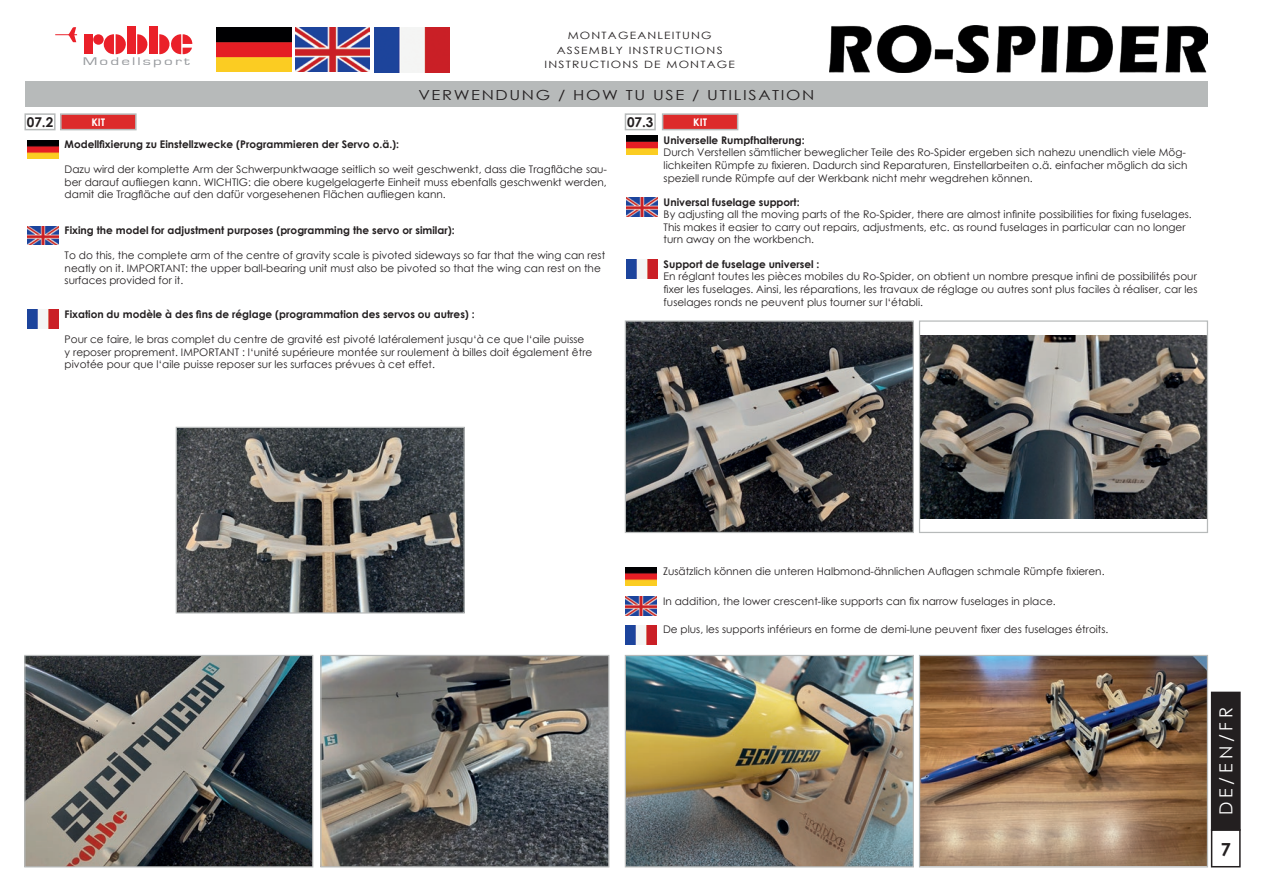
<style>
.page{position:relative;width:1263px;height:893px;background:#fff}
.page>*{position:absolute;margin:0;border:0;box-sizing:border-box;transform-origin:0 0}
.t1{font:18px "Century Gothic";color:#fff}
.t2{font:700 18px "Century Gothic";color:#231f20}
.t3{font:13.8px "Century Gothic";letter-spacing:.1em;color:#231f20;scale:1.19 1}
.t4{font:700 13.5px "Century Gothic";color:#231f20}
.t5{font:11.4px "Eurostile";letter-spacing:.125em;color:#989b9f;scale:1.5 1}
.t6{font:10.5px/12.6px "Century Gothic";color:#231f20}
.t7{font:700 10.5px "Century Gothic";color:#231f20}
.t8{font:700 10.5px "Century Gothic";color:#fff}
.t9{font:10.05px/14.4px "Century Gothic";letter-spacing:.1em;color:#231f20;text-align:center;scale:1.19 1}
</style>
<div class="page">
<div style="left:1211px;top:692px;width:29px;height:138px;background:#231f20"></div>
<div style="left:1211px;top:692px;width:30px;height:139px;border:2px solid #231f20"></div>
<div style="left:1211px;top:829px;width:30px;height:38px;border:2px solid #231f20"></div>
<div style="left:127px;top:27px;width:9px;height:27px;background:#ea2029"></div>
<div style="left:149px;top:27px;width:9px;height:27px;background:#ea2029"></div>
<div style="left:84px;top:34px;width:9px;height:20px;background:#ea2029"></div>
<svg style="left:137px;top:34px;width:11px;height:20px"></svg>
<svg style="left:103px;top:34px;width:23px;height:20px"></svg>
<div style="left:93px;top:34px;width:11px;height:11px;background:#ea2029;border-radius:50%"></div>
<svg style="left:55px;top:27px;width:22px;height:15px"></svg>
<svg style="left:159px;top:34px;width:33px;height:21px"></svg>
<img style="left:217px;top:27px;width:74px;height:45px">
<img style="left:295px;top:27px;width:75px;height:45px">
<img style="left:374px;top:27px;width:76px;height:45px">
<img style="left:829px;top:26px;width:379px;height:46px">
<div style="left:25px;top:81px;width:1182px;height:25px;background:#b7baba"></div>
<img style="left:27px;top:140px;width:31px;height:19px">
<div style="left:24px;top:113px;width:32px;height:17px;border:2px solid #b7baba"></div>
<img style="left:27px;top:226px;width:31px;height:19px">
<img style="left:27px;top:310px;width:31px;height:19px">
<img style="left:26px;top:657px;width:285px;height:208px">
<div style="left:24px;top:655px;width:289px;height:212px;border:1px solid #b7baba"></div>
<div style="left:61px;top:114px;width:75px;height:16px;background:#dd2b2b"></div>
<div style="left:60px;top:113px;width:77px;height:17px;border:2px solid #b7baba"></div>
<img style="left:322px;top:657px;width:285px;height:208px">
<div style="left:320px;top:655px;width:289px;height:212px;border:1px solid #b7baba"></div>
<img style="left:178px;top:429px;width:285px;height:183px">
<div style="left:176px;top:427px;width:289px;height:187px;border:1px solid #b7baba"></div>
<img style="left:626px;top:136px;width:31px;height:19px">
<div style="left:625px;top:113px;width:31px;height:17px;border:2px solid #b7baba"></div>
<img style="left:627px;top:322px;width:285px;height:209px">
<div style="left:625px;top:320px;width:289px;height:213px;border:1px solid #b7baba"></div>
<img style="left:626px;top:198px;width:31px;height:18px">
<img style="left:626px;top:260px;width:31px;height:19px">
<div style="left:663px;top:114px;width:75px;height:16px;background:#dd2b2b"></div>
<div style="left:662px;top:113px;width:76px;height:17px;border:2px solid #b7baba"></div>
<img style="left:921px;top:335px;width:285px;height:183px">
<div style="left:919px;top:320px;width:289px;height:213px;border:1px solid #b7baba"></div>
<img style="left:627px;top:657px;width:285px;height:208px">
<div style="left:625px;top:655px;width:289px;height:212px;border:1px solid #b7baba"></div>
<img style="left:921px;top:657px;width:285px;height:208px">
<div style="left:919px;top:655px;width:289px;height:212px;border:1px solid #b7baba"></div>
<img style="left:626px;top:567px;width:31px;height:19px">
<img style="left:626px;top:597px;width:31px;height:18px">
<img style="left:626px;top:625px;width:31px;height:19px">
<p class="t4" style="left:27px;top:112px;width:28px">07.2</p>
<p class="t9" style="left:557px;top:28px;width:141px">MONTAGEANLEITUNG<br>ASSEMBLY INSTRUCTIONS</p>
<p class="t5" style="left:83px;top:55px;width:73px">Modellsport</p>
<p class="t9" style="left:544px;top:57px;width:161px">INSTRUCTIONS DE MONTAGE</p>
<h2 class="t3" style="left:418px;top:85px;width:334px">VERWENDUNG / HOW TU USE / UTILISATION</h2>
<p class="t7" style="left:65px;top:136px;width:336px">Modellfixierung zu Einstellzwecke (Programmieren der Servo o.ä.):</p>
<p class="t6" style="left:65px;top:163px;width:544px;text-align:justify">Dazu wird der komplette Arm der Schwerpunktwaage seitlich so weit geschwenkt, dass die Tragfläche sau&shy;ber darauf aufliegen kann. WICHTIG: die obere kugelgelagerte Einheit muss ebenfalls geschwenkt werden, damit die Tragfläche auf den dafür vorgesehenen Flächen aufliegen kann.</p>
<p class="t4" style="left:627px;top:112px;width:28px">07.3</p>
<p class="t8" style="left:91px;top:114px;width:15px">KIT</p>
<p class="t8" style="left:693px;top:114px;width:15px">KIT</p>
<p class="t7" style="left:664px;top:132px;width:143px">Universelle Rumpfhalterung:</p>
<p class="t6" style="left:664px;top:146px;width:525px">Durch Verstellen sämtlicher beweglicher Teile des Ro-Spider ergeben sich nahezu unendlich viele Mög&shy;lichkeiten Rümpfe zu fixieren. Dadurch sind Reparaturen, Einstellarbeiten o.ä. einfacher möglich da sich speziell runde Rümpfe auf der Werkbank nicht mehr wegdrehen können.</p>
<p class="t7" style="left:664px;top:194px;width:138px">Universal fuselage support:</p>
<p class="t6" style="left:664px;top:208px;width:530px">By adjusting all the moving parts of the Ro-Spider, there are almost infinite possibilities for fixing fuselages.<br>This makes it easier to carry out repairs, adjustments, etc. as round fuselages in particular can no longer turn away on the workbench.</p>
<p class="t7" style="left:664px;top:256px;width:157px">Support de fuselage universel :</p>
<p class="t6" style="left:664px;top:270px;width:535px;text-align:justify">En réglant toutes les pièces mobiles du Ro-Spider, on obtient un nombre presque infini de possibilités pour fixer les fuselages. Ainsi, les réparations, les travaux de réglage ou autres sont plus faciles à réaliser, car les fuselages ronds ne peuvent plus tourner sur l‘établi.</p>
<p class="t7" style="left:65px;top:222px;width:391px">Fixing the model for adjustment purposes (programming the servo or similar):</p>
<p class="t6" style="left:65px;top:249px;width:542px">To do this, the complete arm of the centre of gravity scale is pivoted sideways so far that the wing can rest neatly on it. IMPORTANT: the upper ball-bearing unit must also be pivoted so that the wing can rest on the surfaces provided for it.</p>
<p class="t7" style="left:65px;top:306px;width:412px">Fixation du modèle à des fins de réglage (programmation des servos ou autres) :</p>
<p class="t6" style="left:65px;top:333px;width:529px">Pour ce faire, le bras complet du centre de gravité est pivoté latéralement jusqu‘à ce que l‘aile puisse y reposer proprement. IMPORTANT : l‘unité supérieure montée sur roulement à billes doit également être pivotée pour que l‘aile puisse reposer sur les surfaces prévues à cet effet.</p>
<p class="t6" style="left:663px;top:565px;width:443px">Zusätzlich können die unteren Halbmond-ähnlichen Auflagen schmale Rümpfe fixieren.</p>
<p class="t6" style="left:663px;top:594px;width:394px">In addition, the lower crescent-like supports can fix narrow fuselages in place.</p>
<p class="t6" style="left:663px;top:623px;width:447px">De plus, les supports inférieurs en forme de demi-lune peuvent fixer des fuselages étroits.</p>
<h1 class="t1" style="left:1213px;top:815px;width:109px;rotate:-90deg">DE/EN/FR</h1>
<h1 class="t2" style="left:1221px;top:836px;width:12px">7</h1>
</div>
